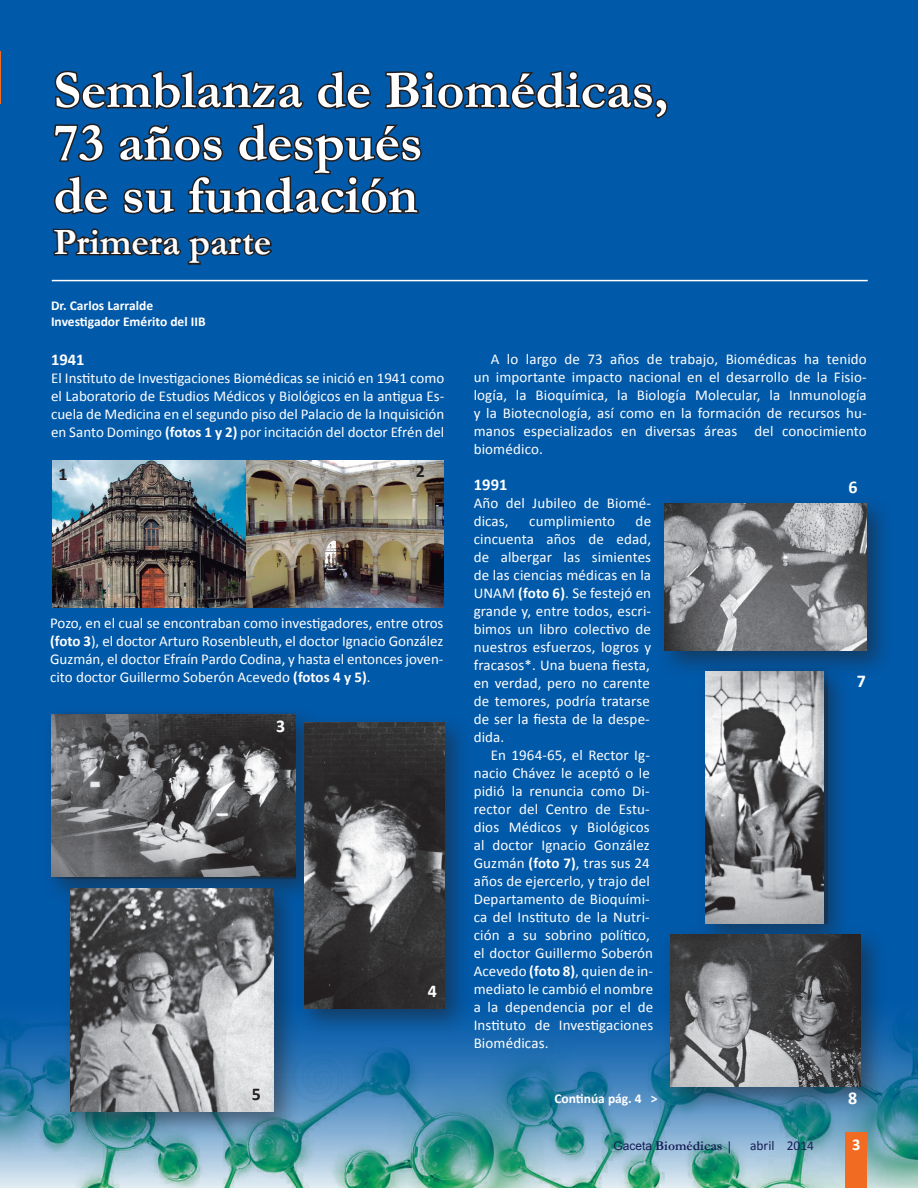
<style>
.page{position:relative;width:918px;height:1188px;background:#0159a9}
.page>*{position:absolute;margin:0;border:0;box-sizing:border-box;transform-origin:0 0}
.t1{font:700 54px/52.5px "Garamond";color:#fff}
.t2{font:700 37.5px "Garamond";color:#fff}
.t3{font:700 18px "Calibri";color:#fff}
.t4{font:700 18px "Calibri";color:#231f20}
.t5{font:700 16.5px "Calibri";letter-spacing:.005em;color:#fff}
.t6{font:15px/18px "Calibri";letter-spacing:.01em;color:#fff;text-align:justify}
.t7{font:700 13.5px/16.2px "Calibri";color:#fff}
.t8{font:700 13.5px "Garamond";color:#151f58}
.s1{font-weight:700}
.s2{font-family:"Arial";font-weight:400;font-size:12px}
.s3{font-family:"Calibri";font-weight:400}
</style>
<div class="page">
<img style="left:0;top:1022px;width:918px;height:166px">
<hr style="left:0;top:51px;width:1px;height:53px;background:#f16c22">
<div style="left:846px;top:1132px;width:21px;height:56px;background:#f16c22"></div>
<hr style="left:52px;top:280px;width:816px;height:1px;background:#fff">
<img style="left:52px;top:603px;width:195px;height:5px">
<img style="left:247px;top:603px;width:196px;height:5px">
<div style="left:41px;top:704px;width:282px;height:201px;background:#231f20;opacity:.5"></div>
<img style="left:51px;top:714px;width:244px;height:163px">
<div style="left:295px;top:713px;width:177px;height:324px;background:#231f20;opacity:.5"></div>
<img style="left:305px;top:723px;width:139px;height:286px">
<div style="left:61px;top:879px;width:240px;height:260px;background:#231f20;opacity:.5"></div>
<img style="left:70px;top:889px;width:203px;height:222px">
<div style="left:655px;top:494px;width:240px;height:185px;background:#231f20;opacity:.5"></div>
<img style="left:665px;top:504px;width:202px;height:147px">
<div style="left:696px;top:662px;width:155px;height:289px;background:#231f20;opacity:.5"></div>
<div style="left:705px;top:667px;width:122px;height:257px;background:#231f20;opacity:.5"></div>
<img style="left:705px;top:671px;width:119px;height:253px">
<div style="left:661px;top:925px;width:228px;height:189px;background:#231f20;opacity:.5"></div>
<img style="left:670px;top:934px;width:191px;height:153px">
<svg style="left:51px;top:70px;width:619px;height:533px"></svg>
<h1 class="t1" style="left:53px;top:64px;width:616px">Semblanza de Biomédicas,<br>73 años después<br>de su fundación</h1>
<h2 class="t2" style="left:53px;top:217px;width:220px">Primera parte</h2>
<p class="t7" style="left:51px;top:298px;width:156px">Dr. Carlos Larralde<br>Investigador Emérito del IIB</p>
<p class="t5" style="left:51px;top:349px;width:35px">1941</p>
<p class="t6" style="left:51px;top:369px;width:395px">El Instituto de Investigaciones Biomédicas se inició en 1941 como el Laboratorio de Estudios Médicos y Biológicos en la antigua Es&shy;cuela de Medicina en el segundo piso del Palacio de la Inquisición en Santo Domingo <span class="s1">(fotos 1 y 2)</span> por incitación del doctor Efrén del</p>
<p class="t4" style="left:58px;top:463px;width:11px">1</p>
<p class="t4" style="left:416px;top:460px;width:11px">2</p>
<p class="t6" style="left:50px;top:614px;width:395px">Pozo, en el cual se encontraban como investigadores, entre otros <span class="s1">(foto 3</span>), el doctor Arturo Rosenbleuth, el doctor Ignacio González Guzmán, el doctor Efraín Pardo Codina, y hasta el entonces joven&shy;cito doctor Guillermo Soberón Acevedo <span class="s1">(fotos 4 y 5)</span>.</p>
<p class="t3" style="left:276px;top:715px;width:11px">3</p>
<p class="t4" style="left:252px;top:1083px;width:11px">5</p>
<p class="t3" style="left:428px;top:979px;width:11px">4</p>
<p class="t6" style="left:474px;top:350px;width:395px;text-indent:17px">A lo largo de 73 años de trabajo, Biomédicas ha tenido un importante impacto nacional en el desarrollo de la Fisio&shy;logía, la Bioquímica, la Biología Molecular, la Inmunología y la Biotecnología, así como en la formación de recursos hu&shy;manos especializados en diversas áreas del conocimiento biomédico.</p>
<p class="t5" style="left:474px;top:474px;width:35px">1991</p>
<p class="t6" style="left:474px;top:494px;width:179px">Año del Jubileo de Biomé&shy;dicas,</p>
<p class="t3" style="left:848px;top:475px;width:11px">6</p>
<p class="t6" style="left:529px;top:512px;width:88px">cumplimiento</p>
<p class="t6" style="left:474px;top:512px;width:179px;text-indent:162px">de cincuenta años de edad, de albergar las simientes de las ciencias médicas en la UNAM <span class="s1">(foto 6)</span>. Se festejó en grande y, entre todos, escri&shy;bimos un libro colectivo de nuestros esfuerzos, logros y fracasos*. Una buena fiesta, en verdad, pero no carente de temores, podría tratarse de ser la fiesta de la despe&shy;dida.</p>
<p class="t6" style="left:474px;top:746px;width:181px;text-align:left;text-indent:17px">En 1964-65, el Rector Ig&shy;nacio Chávez le aceptó o le pidió la renuncia como Di&shy;rector del Centro de Estu&shy;dios Médicos y Biológicos al doctor Ignacio González<br>Guzmán <span class="s1">(foto 7)</span>, tras sus 24 años de ejercerlo, y trajo del<br>Departamento de Bioquími&shy;ca del Instituto de la Nutri&shy;ción a su sobrino político, el doctor Guillermo Soberón<br>Acevedo <span class="s1">(foto 8)</span>, quien de in&shy;mediato le cambió el nombre a la dependencia por el de<br>Instituto de Investigaciones<br>Biomédicas.</p>
<p class="t3" style="left:857px;top:669px;width:11px">7</p>
<p class="t7" style="left:554px;top:1091px;width:105px">Continúa pág. 4 &gt;</p>
<p class="t8" style="left:613px;top:1137px;width:202px"><span class="s2">Gaceta</span> Biomédicas | <span class="s3">abril 2014</span></p>
<p class="t3" style="left:848px;top:1086px;width:11px">8</p>
<p class="t5" style="left:852px;top:1134px;width:10px">3</p>
</div>
